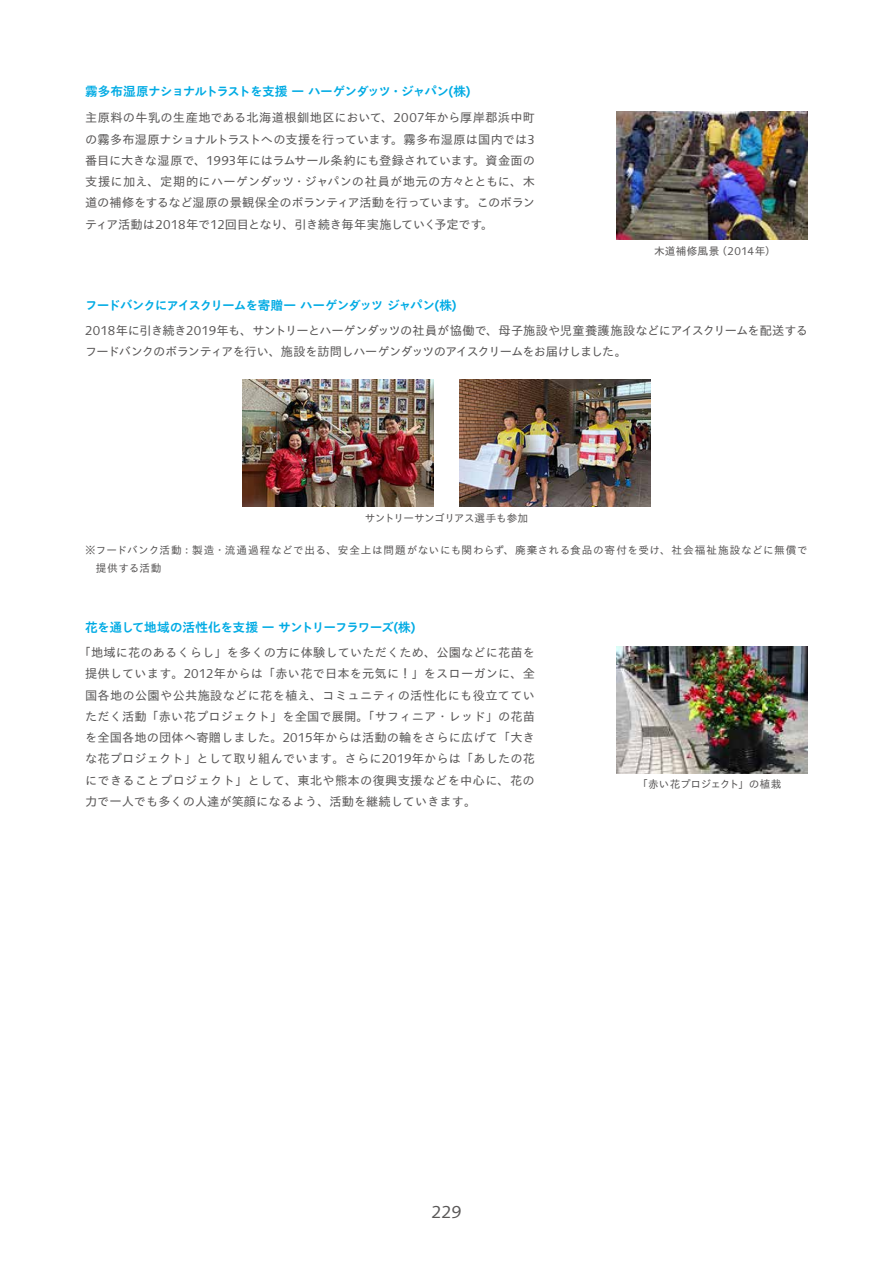
<style>
.page{position:relative;width:893px;height:1263px;background:#fff}
.page>*{position:absolute;margin:0;border:0;box-sizing:border-box;transform-origin:0 0}
.t1{font:16.5px "Suntory Gothic";color:#595757}
.t2{font:700 12.75px "Suntory Gothic";letter-spacing:-.08em;color:#00abe4}
.t3{font:700 12.75px "Suntory Gothic";letter-spacing:-.06em;color:#00abe4}
.t4{font:12.15px/21.3px "Suntory Gothic";letter-spacing:-.02em;color:#595757;text-align:justify}
.t5{font:12.15px/21.3px "Suntory Gothic";letter-spacing:-.045em;color:#595757}
.t6{font:10.65px/18px "Suntory Gothic";letter-spacing:.055em;color:#595757}
.t7{font:10.65px "Suntory Gothic";letter-spacing:-.045em;color:#595757}
.t8{font:10.65px "Suntory Gothic";letter-spacing:-.015em;color:#595757}
.t9{font:10.65px "Suntory Gothic";letter-spacing:.035em;color:#595757}
</style>
<div class="page">
<img style="left:617px;top:112px;width:191px;height:127px">
<img style="left:242px;top:379px;width:192px;height:128px">
<img style="left:459px;top:379px;width:192px;height:128px">
<img style="left:617px;top:647px;width:191px;height:127px">
<p class="t2" style="left:85px;top:85px;width:387px">霧多布湿原ナショナルトラストを支援 ― ハーゲンダッツ・ジャパン(株)</p>
<p class="t4" style="left:85px;top:108px;width:451px">主原料の牛乳の生産地である北海道根釧地区において、2007年から厚岸郡浜中町の霧多布湿原ナショナルトラストへの支援を行っています。霧多布湿原は国内では3番目に大きな湿原で、1993年にはラムサール条約にも登録されています。資金面の支援に加え、定期的にハーゲンダッツ・ジャパンの社員が地元の方々とともに、木道の補修をするなど湿原の景観保全のボランティア活動を行っています。このボランティア活動は2018年で12回目となり、引き続き毎年実施していく予定です。</p>
<p class="t9" style="left:654px;top:246px;width:123px">木道補修風景（2014年）</p>
<p class="t2" style="left:85px;top:299px;width:373px">フードバンクにアイスクリームを寄贈― ハーゲンダッツ ジャパン(株)</p>
<p class="t5" style="left:85px;top:321px;width:724px">2018年に引き続き2019年も、サントリーとハーゲンダッツの社員が協働で、母子施設や児童養護施設などにアイスクリームを配送するフードバンクのボランティアを行い、施設を訪問しハーゲンダッツのアイスクリームをお届けしました。</p>
<p class="t7" style="left:365px;top:513px;width:165px">サントリーサンゴリアス選手も参加</p>
<p class="t6" style="left:96px;top:542px;width:714px;text-indent:-11px">※フードバンク活動：製造・流通過程などで出る、安全上は問題がないにも関わらず、廃棄される食品の寄付を受け、社会福祉施設などに無償で提供する活動</p>
<p class="t3" style="left:85px;top:621px;width:332px">花を通して地域の活性化を支援 ― サントリーフラワーズ(株)</p>
<p class="t4" style="left:85px;top:643px;width:452px;text-indent:-6px">「地域に花のあるくらし」を多くの方に体験していただくため、公園などに花苗を提供しています。2012年からは「赤い花で日本を元気に！」をスローガンに、全国各地の公園や公共施設などに花を植え、コミュニティの活性化にも役立てていただく活動「赤い花プロジェクト」を全国で展開。「サフィニア・レッド」の花苗を全国各地の団体へ寄贈しました。2015年からは活動の輪をさらに広げて「大きな花プロジェクト」として取り組んでいます。さらに2019年からは「あしたの花にできることプロジェクト」として、東北や熊本の復興支援などを中心に、花の力で一人でも多くの人達が笑顔になるよう、活動を継続していきます。</p>
<p class="t8" style="left:638px;top:779px;width:145px">「赤い花プロジェクト」の植栽</p>
<h1 class="t1" style="left:431px;top:1204px;width:32px">229</h1>
</div>
